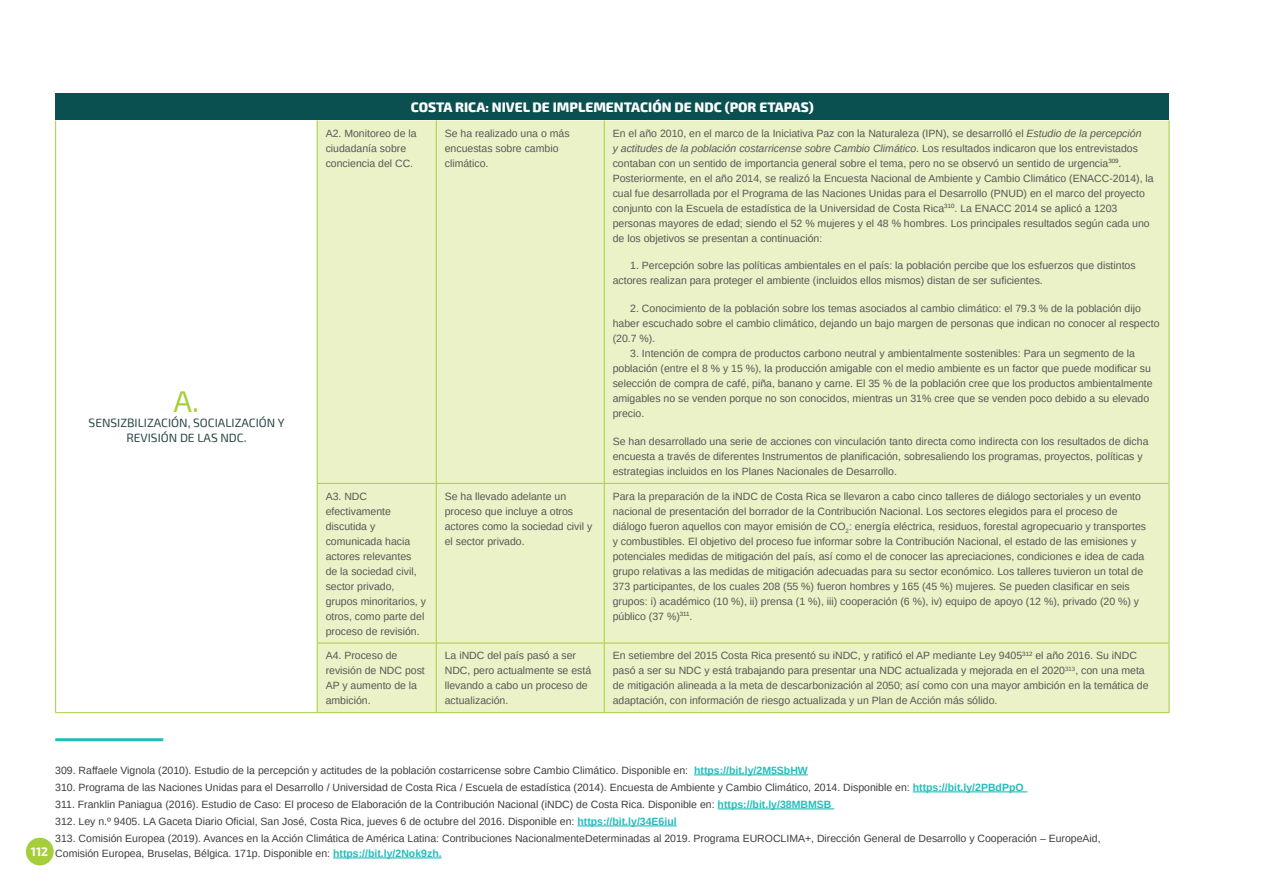
<style>
.page{position:relative;width:1263px;height:893px;background:#fff}
.page>*{position:absolute;margin:0;border:0;box-sizing:border-box;transform-origin:0 0}
.tex-intro-concep{font:30px "Exo 2";color:#a6ce3b}
._000tit_tabla_ficha{font:800 13.5px "Exo 2";color:#fff}
.tex-intro-concep-2{font:12px/15px "Exo 2";color:#284545;text-align:center}
.t1{font:700 12px "Exo 2";color:#fff}
._000text_tabla{font:10.5px/15px "Arimo";color:#575756}
.nota_de_pie_BD{font:10.5px "Arimo";color:#3e3e3f}
.s1{font-style:italic}
.s2{font-weight:700;color:#21bdbd}
</style>
<div class="page">
<div style="left:26px;top:838px;width:28px;height:27px;background:#a6ce3b;border-radius:50%"></div>
<div style="left:56px;top:94px;width:1113px;height:26px;background:#0b5051"></div>
<div style="left:318px;top:120px;width:851px;height:523px;background:#ebf2c7"></div>
<div style="left:318px;top:644px;width:851px;height:68px;background:#ebf2c7"></div>
<hr style="left:55px;top:712px;width:262px;height:1px;background:#a6ce3b">
<hr style="left:317px;top:712px;width:119px;height:1px;background:#a6ce3b">
<hr style="left:436px;top:712px;width:169px;height:1px;background:#a6ce3b">
<hr style="left:605px;top:712px;width:564px;height:1px;background:#a6ce3b">
<hr style="left:55px;top:120px;width:1px;height:363px;background:#a6ce3b">
<hr style="left:55px;top:483px;width:1px;height:160px;background:#a6ce3b">
<hr style="left:55px;top:643px;width:1px;height:69px;background:#a6ce3b">
<hr style="left:317px;top:120px;width:1px;height:363px;background:#a6ce3b">
<hr style="left:317px;top:484px;width:1px;height:159px;background:#a6ce3b">
<hr style="left:317px;top:643px;width:1px;height:69px;background:#a6ce3b">
<hr style="left:436px;top:120px;width:1px;height:363px;background:#a6ce3b">
<hr style="left:436px;top:484px;width:1px;height:159px;background:#a6ce3b">
<hr style="left:436px;top:643px;width:1px;height:69px;background:#a6ce3b">
<hr style="left:604px;top:120px;width:1px;height:363px;background:#a6ce3b">
<hr style="left:604px;top:484px;width:1px;height:159px;background:#a6ce3b">
<hr style="left:604px;top:643px;width:1px;height:69px;background:#a6ce3b">
<hr style="left:1169px;top:120px;width:1px;height:363px;background:#a6ce3b">
<hr style="left:1169px;top:483px;width:1px;height:160px;background:#a6ce3b">
<hr style="left:1169px;top:643px;width:1px;height:69px;background:#a6ce3b">
<hr style="left:436px;top:483px;width:168px;height:1px;background:#a6ce3b">
<hr style="left:436px;top:643px;width:168px;height:1px;background:#a6ce3b">
<hr style="left:317px;top:483px;width:119px;height:1px;background:#a6ce3b">
<hr style="left:317px;top:643px;width:119px;height:1px;background:#a6ce3b">
<hr style="left:604px;top:483px;width:565px;height:1px;background:#a6ce3b">
<hr style="left:604px;top:643px;width:565px;height:1px;background:#a6ce3b">
<hr style="left:55px;top:738px;width:108px;height:3px;background:#21bdbd">
<hr style="left:694px;top:774px;width:114px;height:1px;background:#21bdbd">
<hr style="left:913px;top:791px;width:114px;height:1px;background:#21bdbd">
<hr style="left:718px;top:808px;width:116px;height:1px;background:#21bdbd">
<hr style="left:577px;top:825px;width:100px;height:1px;background:#21bdbd">
<hr style="left:333px;top:857px;width:109px;height:1px;background:#21bdbd">
<p class="tex-intro-concep" style="left:174px;top:384px;width:27px">A.</p>
<p class="tex-intro-concep-2" style="left:89px;top:416px;width:197px">SENSIZBILIZACIÓN, SOCIALIZACIÓN Y<br>REVISIÓN DE LAS NDC.</p>
<p class="_000tit_tabla_ficha" style="left:411px;top:99px;width:405px">COSTA RICA: NIVEL DE IMPLEMENTACIÓN DE NDC (POR ETAPAS)</p>
<p class="_000text_tabla" style="left:326px;top:126px;width:93px">A2. Monitoreo de la ciudadanía sobre conciencia del CC.</p>
<p class="_000text_tabla" style="left:445px;top:126px;width:126px">Se ha realizado una o más encuestas sobre cambio climático.</p>
<p class="_000text_tabla" style="left:613px;top:126px;width:542px">En el año 2010, en el marco de la Iniciativa Paz con la Naturaleza (IPN), se desarrolló el <span class="s1">Estudio de la percepción<br>y actitudes de la población costarricense sobre Cambio Climático</span>. Los resultados indicaron que los entrevistados contaban con un sentido de importancia general sobre el tema, pero no se observó un sentido de urgencia<sup>309</sup>.<br>Posteriormente, en el año 2014, se realizó la Encuesta Nacional de Ambiente y Cambio Climático (ENACC-2014), la cual fue desarrollada por el Programa de las Naciones Unidas para el Desarrollo (PNUD) en el marco del proyecto conjunto con la Escuela de estadística de la Universidad de Costa Rica<sup>310</sup>. La ENACC 2014 se aplicó a 1203 personas mayores de edad; siendo el 52 % mujeres y el 48 % hombres. Los principales resultados según cada uno de los objetivos se presentan a continuación:</p>
<p class="_000text_tabla" style="left:613px;top:258px;width:524px;text-indent:18px">1. Percepción sobre las políticas ambientales en el país: la población percibe que los esfuerzos que distintos actores realizan para proteger el ambiente (incluidos ellos mismos) distan de ser suficientes.</p>
<p class="_000text_tabla" style="left:613px;top:301px;width:548px;text-indent:18px">2. Conocimiento de la población sobre los temas asociados al cambio climático: el 79.3 % de la población dijo haber escuchado sobre el cambio climático, dejando un bajo margen de personas que indican no conocer al respecto (20.7 %).</p>
<p class="_000text_tabla" style="left:613px;top:346px;width:541px;text-indent:18px">3. Intención de compra de productos carbono neutral y ambientalmente sostenibles: Para un segmento de la población (entre el 8 % y 15 %), la producción amigable con el medio ambiente es un factor que puede modificar su selección de compra de café, piña, banano y carne. El 35 % de la población cree que los productos ambientalmente amigables no se venden porque no son conocidos, mientras un 31% cree que se venden poco debido a su elevado precio.</p>
<p class="_000text_tabla" style="left:613px;top:434px;width:537px">Se han desarrollado una serie de acciones con vinculación tanto directa como indirecta con los resultados de dicha encuesta a través de diferentes Instrumentos de planificación, sobresaliendo los programas, proyectos, políticas y estrategias incluidos en los Planes Nacionales de Desarrollo.</p>
<p class="_000text_tabla" style="left:326px;top:488px;width:102px">A3. NDC efectivamente discutida y comunicada hacia actores relevantes<br>de la sociedad civil, sector privado, grupos minoritarios, y otros, como parte del proceso de revisión.</p>
<p class="_000text_tabla" style="left:445px;top:488px;width:149px">Se ha llevado adelante un proceso que incluye a otros actores como la sociedad civil y el sector privado.</p>
<p class="_000text_tabla" style="left:613px;top:488px;width:535px">Para la preparación de la iNDC de Costa Rica se llevaron a cabo cinco talleres de diálogo sectoriales y un evento nacional de presentación del borrador de la Contribución Nacional. Los sectores elegidos para el proceso de diálogo fueron aquellos con mayor emisión de CO<sub>2</sub>: energía eléctrica, residuos, forestal agropecuario y transportes y combustibles. El objetivo del proceso fue informar sobre la Contribución Nacional, el estado de las emisiones y potenciales medidas de mitigación del país, así como el de conocer las apreciaciones, condiciones e idea de cada grupo relativas a las medidas de mitigación adecuadas para su sector económico. Los talleres tuvieron un total de 373 participantes, de los cuales 208 (55 %) fueron hombres y 165 (45 %) mujeres. Se pueden clasificar en seis grupos: i) académico (10 %), ii) prensa (1 %), iii) cooperación (6 %), iv) equipo de apoyo (12 %), privado (20 %) y público (37 %)<sup>311</sup>.</p>
<p class="_000text_tabla" style="left:326px;top:648px;width:101px">A4. Proceso de revisión de NDC post<br>AP y aumento de la ambición.</p>
<p class="_000text_tabla" style="left:445px;top:648px;width:148px">La iNDC del país pasó a ser<br>NDC, pero actualmente se está llevando a cabo un proceso de actualización.</p>
<p class="_000text_tabla" style="left:613px;top:648px;width:537px">En setiembre del 2015 Costa Rica presentó su iNDC, y ratificó el AP mediante Ley 9405<sup>312</sup> el año 2016. Su iNDC pasó a ser su NDC y está trabajando para presentar una NDC actualizada y mejorada en el 2020<sup>313</sup>, con una meta de mitigación alineada a la meta de descarbonización al 2050; así como con una mayor ambición en la temática de adaptación, con información de riesgo actualizada y un Plan de Acción más sólido.</p>
<p class="t1" style="left:31px;top:844px;width:19px">112</p>
<p class="nota_de_pie_BD" style="left:55px;top:763px;width:754px">309. Raffaele Vignola (2010). Estudio de la percepción y actitudes de la población costarricense sobre Cambio Climático. Disponible en: <span class="s2">https://bit.ly/2M5SbHW</span></p>
<p class="nota_de_pie_BD" style="left:55px;top:780px;width:970px">310. Programa de las Naciones Unidas para el Desarrollo / Universidad de Costa Rica / Escuela de estadística (2014). Encuesta de Ambiente y Cambio Climático, 2014. Disponible en: <span class="s2">https://bit.ly/2PBdPpO</span></p>
<p class="nota_de_pie_BD" style="left:55px;top:797px;width:778px">311. Franklin Paniagua (2016). Estudio de Caso: El proceso de Elaboración de la Contribución Nacional (iNDC) de Costa Rica. Disponible en: <span class="s2">https://bit.ly/38MBMSB</span></p>
<p class="nota_de_pie_BD" style="left:55px;top:814px;width:623px">312. Ley n.º 9405. LA Gaceta Diario Oficial, San José, Costa Rica, jueves 6 de octubre del 2016. Disponible en: <span class="s2">https://bit.ly/34E6iul</span></p>
<p class="nota_de_pie_BD" style="left:55px;top:831px;width:1047px">313. Comisión Europea (2019). Avances en la Acción Climática de América Latina: Contribuciones NacionalmenteDeterminadas al 2019. Programa EUROCLIMA+, Dirección General de Desarrollo y Cooperación – EuropeAid,</p>
<p class="nota_de_pie_BD" style="left:55px;top:846px;width:388px">Comisión Europea, Bruselas, Bélgica. 171p. Disponible en: <span class="s2">https://bit.ly/2Nok9zh.</span></p>
</div>
